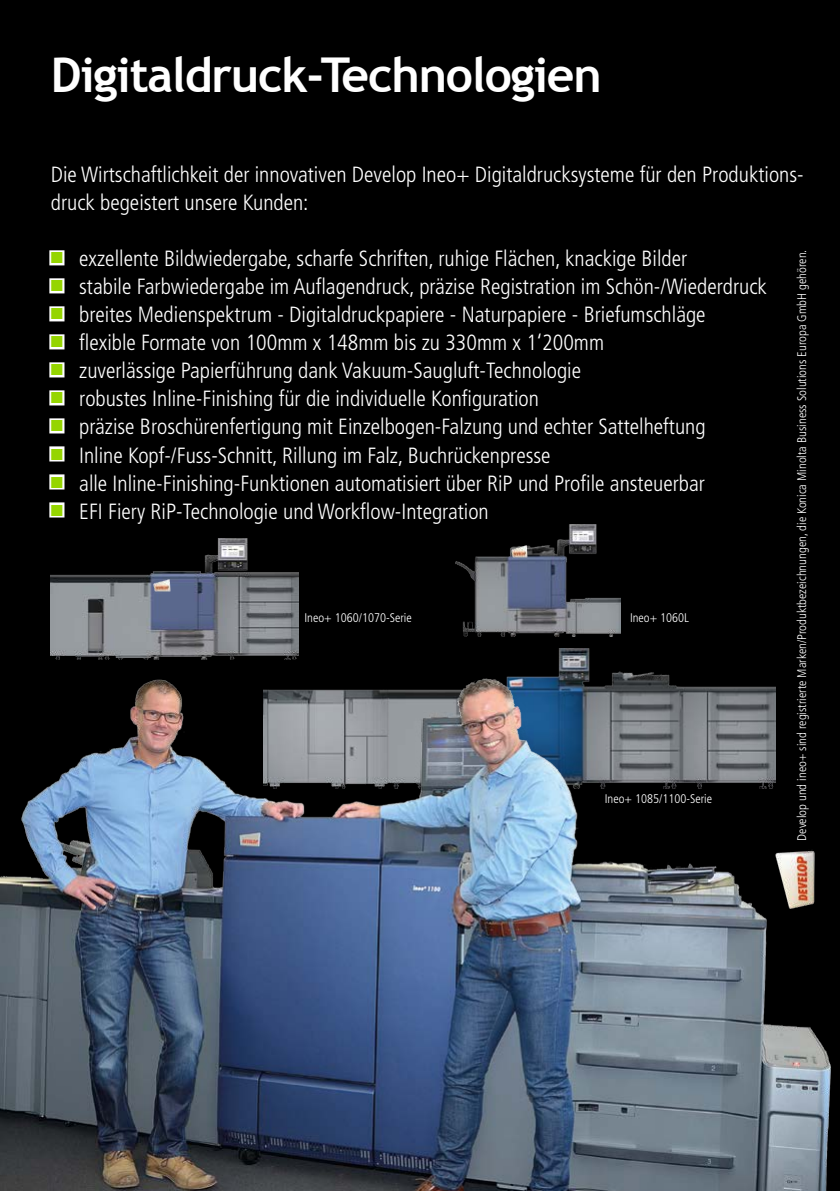
<style>
.page{position:relative;width:840px;height:1191px;background:#fff}
.page>*{position:absolute;margin:0;border:0;box-sizing:border-box;transform-origin:0 0}
.t1{font:700 48px "Trebuchet MS";letter-spacing:-.025em;color:#fff}
.t2{font:300 condensed 22px/28px "Frutiger LT Std";color:#fff}
.t3{font:300 condensed 12.4px "Frutiger LT Std";color:#fff}
.s1{color:#95d500}
</style>
<div class="page">
<div style="left:0;top:0;width:839px;height:1191px;background:#000"></div>
<img style="left:51px;top:539px;width:247px;height:109px">
<img style="left:455px;top:525px;width:165px;height:111px">
<div style="left:49px;top:250px;width:15px;height:15px;border:4px solid #fff"></div>
<div style="left:49px;top:278px;width:15px;height:15px;border:4px solid #fff"></div>
<div style="left:49px;top:306px;width:15px;height:15px;border:4px solid #fff"></div>
<div style="left:49px;top:334px;width:15px;height:15px;border:4px solid #fff"></div>
<div style="left:49px;top:362px;width:15px;height:15px;border:4px solid #fff"></div>
<div style="left:49px;top:390px;width:15px;height:15px;border:4px solid #fff"></div>
<div style="left:49px;top:418px;width:15px;height:15px;border:4px solid #fff"></div>
<div style="left:49px;top:446px;width:15px;height:15px;border:4px solid #fff"></div>
<div style="left:49px;top:474px;width:15px;height:15px;border:4px solid #fff"></div>
<div style="left:49px;top:502px;width:15px;height:15px;border:4px solid #fff"></div>
<img style="left:0;top:648px;width:831px;height:543px">
<img style="left:511px;top:545px;width:16px;height:13px">
<img style="left:153px;top:580px;width:17px;height:12px">
<h1 class="t1" style="left:51px;top:45px;width:552px">Digitaldruck-Technologien</h1>
<p class="t2" style="left:51px;top:161px;width:754px">Die Wirtschaftlichkeit der innovativen Develop Ineo+ Digitaldrucksysteme für den Produktions&shy;druck begeistert unsere Kunden:</p>
<p class="t2" style="left:51px;top:245px;width:637px"><span class="s1">■</span> exzellente Bildwiedergabe, scharfe Schriften, ruhige Flächen, knackige Bilder</p>
<p class="t2" style="left:51px;top:273px;width:717px"><span class="s1">■</span> stabile Farbwiedergabe im Auflagendruck, präzise Registration im Schön-/Wiederdruck</p>
<p class="t2" style="left:51px;top:301px;width:656px"><span class="s1">■</span> breites Medienspektrum - Digitaldruckpapiere - Naturpapiere - Briefumschläge</p>
<p class="t2" style="left:51px;top:329px;width:554px"><span class="s1">■</span> flexible Formate von 100mm x 148mm bis zu 330mm x 1‘200mm</p>
<p class="t2" style="left:51px;top:357px;width:531px"><span class="s1">■</span> zuverlässige Papierführung dank Vakuum-Saugluft-Technologie</p>
<p class="t2" style="left:51px;top:385px;width:489px"><span class="s1">■</span> robustes Inline-Finishing für die individuelle Konfiguration</p>
<p class="t2" style="left:51px;top:413px;width:656px"><span class="s1">■</span> präzise Broschürenfertigung mit Einzelbogen-Falzung und echter Sattelheftung</p>
<p class="t2" style="left:51px;top:441px;width:501px"><span class="s1">■</span> Inline Kopf-/Fuss-Schnitt, Rillung im Falz, Buchrückenpresse</p>
<p class="t2" style="left:51px;top:469px;width:655px"><span class="s1">■</span> alle Inline-Finishing-Funktionen automatisiert über RiP und Profile ansteuerbar</p>
<p class="t2" style="left:51px;top:497px;width:439px"><span class="s1">■</span> EFI Fiery RiP-Technologie und Workflow-Integration</p>
<p class="t3" style="left:794px;top:840px;width:592px;rotate:-90deg">Develop und ineo+ sind registrierte Marken/Produktbezeichnungen, die Konica Minolta Business Solutions Europa GmbH gehören.</p>
<p class="t3" style="left:304px;top:610px;width:109px">Ineo+ 1060/1070-Serie</p>
<p class="t3" style="left:629px;top:610px;width:61px">Ineo+ 1060L</p>
<p class="t3" style="left:604px;top:791px;width:109px">Ineo+ 1085/1100-Serie</p>
</div>
